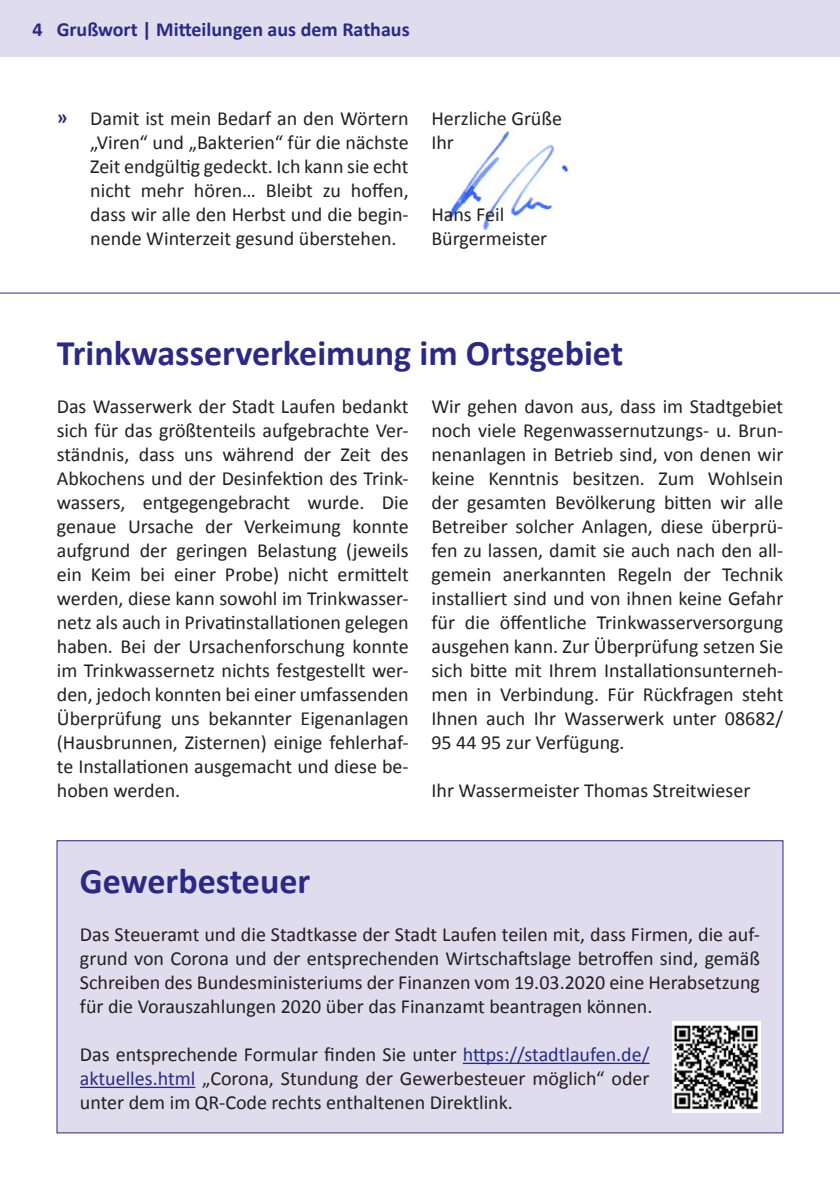
<style>
.page{position:relative;width:840px;height:1191px;background:#fff}
.page>*{position:absolute;margin:0;border:0;box-sizing:border-box;transform-origin:0 0}
.t1{font:700 36px "Calibri";color:#2a2a86}
.t2{font:20px/24px "Calibri";color:#231f20;text-align:justify}
.t3{font:700 20px "Calibri";color:#2a2a86}
.s1{color:#2a2a86}
</style>
<div class="page">
<div style="left:0;top:0;width:839px;height:57px;background:#dedced"></div>
<img style="left:446px;top:131px;width:122px;height:100px">
<hr style="left:0;top:293px;width:839px;height:1px;background:#2a2a86">
<div style="left:57px;top:840px;width:725px;height:292px;background:#dedced"></div>
<hr style="left:462px;top:1062px;width:187px;height:2px;background:#2a2a86">
<hr style="left:80px;top:1086px;width:115px;height:2px;background:#2a2a86">
<img style="left:672px;top:1021px;width:87px;height:91px">
<p class="t3" style="left:32px;top:16px;width:378px">4 Grußwort | Mitteilungen aus dem Rathaus</p>
<p class="t3" style="left:57px;top:105px;width:12px">»</p>
<p class="t2" style="left:90px;top:106px;width:320px">Damit ist mein Bedarf an den Wörtern „Viren“ und „Bakterien“ für die nächste Zeit endgültig gedeckt. Ich kann sie echt nicht mehr hören… Bleibt zu hoffen, dass wir alle den Herbst und die begin&shy;nende Winterzeit gesund überstehen.</p>
<p class="t2" style="left:431px;top:106px;width:132px">Herzliche Grüße<br>Ihr</p>
<p class="t2" style="left:431px;top:202px;width:117px">Hans Feil<br>Bürgermeister</p>
<h1 class="t1" style="left:57px;top:330px;width:567px">Trinkwasserverkeimung im Ortsgebiet</h1>
<p class="t2" style="left:57px;top:394px;width:353px">Das Wasserwerk der Stadt Laufen bedankt sich für das größtenteils aufgebrachte Ver&shy;ständnis, dass uns während der Zeit des Abkochens und der Desinfektion des Trink&shy;wassers, entgegengebracht wurde. Die genaue Ursache der Verkeimung konnte aufgrund der geringen Belastung (jeweils ein Keim bei einer Probe) nicht ermittelt werden, diese kann sowohl im Trinkwasser&shy;netz als auch in Privatinstallationen gelegen haben. Bei der Ursachenforschung konnte im Trinkwassernetz nichts festgestellt wer&shy;den, jedoch konnten bei einer umfassenden Überprüfung uns bekannter Eigenanlagen (Hausbrunnen, Zisternen) einige fehlerhaf&shy;te Installationen ausgemacht und diese be&shy;hoben werden.</p>
<p class="t2" style="left:431px;top:394px;width:353px">Wir gehen davon aus, dass im Stadtgebiet noch viele Regenwassernutzungs- u. Brun&shy;nenanlagen in Betrieb sind, von denen wir keine Kenntnis besitzen. Zum Wohlsein der gesamten Bevölkerung bitten wir alle Betreiber solcher Anlagen, diese überprü&shy;fen zu lassen, damit sie auch nach den all&shy;gemein anerkannten Regeln der Technik installiert sind und von ihnen keine Gefahr für die öffentliche Trinkwasserversorgung ausgehen kann. Zur Überprüfung setzen Sie sich bitte mit Ihrem Installationsunterneh&shy;men in Verbindung. Für Rückfragen steht Ihnen auch Ihr Wasserwerk unter 08682/ 95 44 95 zur Verfügung.</p>
<p class="t2" style="left:431px;top:778px;width:320px">Ihr Wassermeister Thomas Streitwieser</p>
<h1 class="t1" style="left:80px;top:858px;width:232px">Gewerbesteuer</h1>
<p class="t2" style="left:80px;top:922px;width:681px">Das Steueramt und die Stadtkasse der Stadt Laufen teilen mit, dass Firmen, die auf&shy;grund von Corona und der entsprechenden Wirtschaftslage betroffen sind, gemäß Schreiben des Bundesministeriums der Finanzen vom 19.03.2020 eine Herabsetzung für die Vorauszahlungen 2020 über das Finanzamt beantragen können.</p>
<p class="t2" style="left:80px;top:1042px;width:570px">Das entsprechende Formular finden Sie unter <span class="s1">https://stadtlaufen.de/ aktuelles.html</span> „Corona, Stundung der Gewerbesteuer möglich“ oder unter dem im QR-Code rechts enthaltenen Direktlink.</p>
</div>
